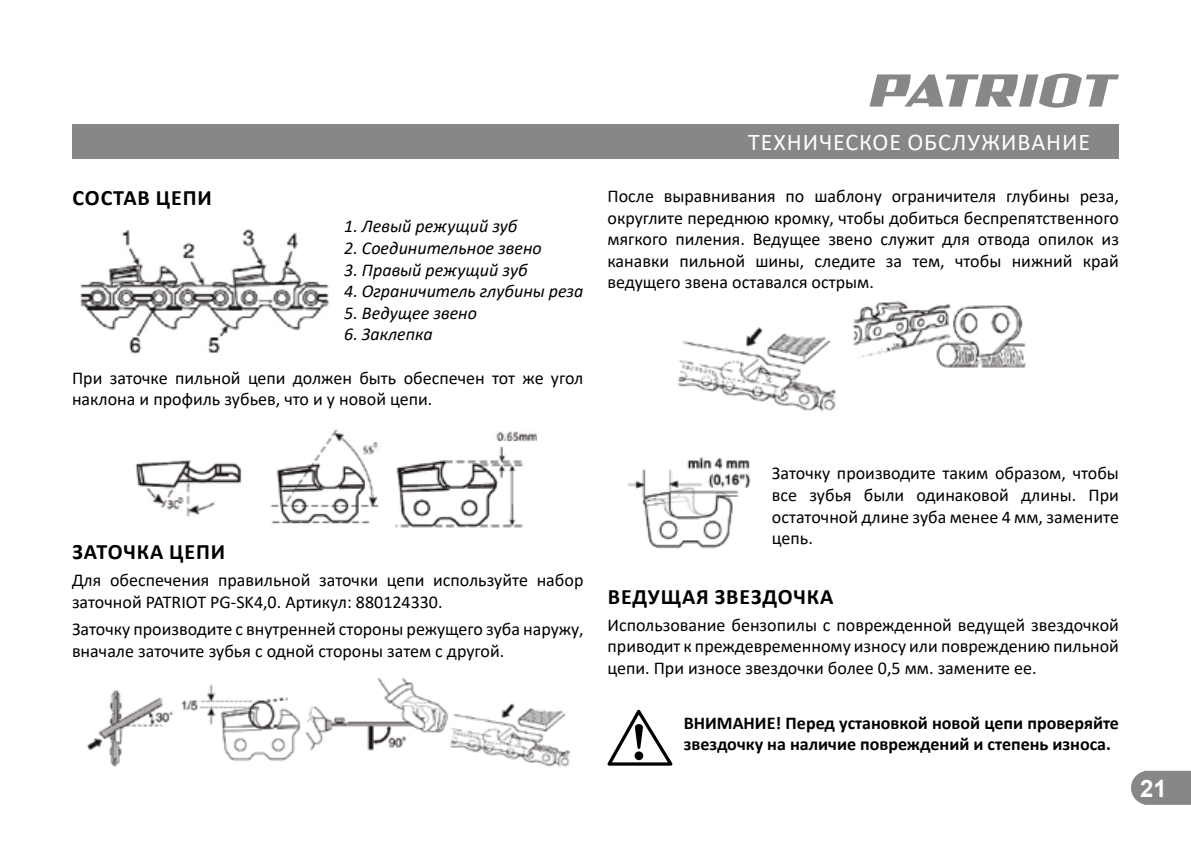
<style>
.page{position:relative;width:1191px;height:842px;background:#fff}
.page>*{position:absolute;margin:0;border:0;box-sizing:border-box;transform-origin:0 0}
.t1{font:24px "Calibri";letter-spacing:.04em;color:#fff}
.t2{font:700 24px "Arial";color:#fff}
.t3{font:700 22px "Calibri";letter-spacing:.04em;color:#000}
.t4{font:18px/21.6px "Calibri";color:#000}
.t5{font:italic 18px "Calibri";color:#000}
.t6{font:700 18px/21.6px "Calibri";color:#000}
</style>
<div class="page">
<div style="left:72px;top:124px;width:1047px;height:34px;background:#878787"></div>
<svg style="left:1131px;top:771px;width:60px;height:34px;background:#8e8e8e"></svg>
<svg style="left:869px;top:73px;width:250px;height:35px"></svg>
<img style="left:80px;top:229px;width:250px;height:125px">
<img style="left:135px;top:459px;width:107px;height:58px">
<img style="left:270px;top:429px;width:109px;height:95px">
<img style="left:395px;top:431px;width:141px;height:97px">
<img style="left:87px;top:690px;width:86px;height:77px">
<img style="left:181px;top:684px;width:120px;height:77px">
<img style="left:305px;top:677px;width:144px;height:74px">
<img style="left:450px;top:703px;width:121px;height:64px">
<img style="left:677px;top:327px;width:159px;height:85px">
<img style="left:852px;top:301px;width:174px;height:67px">
<img style="left:627px;top:457px;width:124px;height:92px">
<svg style="left:607px;top:709px;width:66px;height:57px"></svg>
<p class="t3" style="left:72px;top:182px;width:141px">СОСТАВ ЦЕПИ</p>
<p class="t5" style="left:344px;top:214px;width:175px">1. Левый режущий зуб</p>
<p class="t5" style="left:344px;top:235px;width:199px">2. Соединительное звено</p>
<p class="t5" style="left:344px;top:257px;width:185px">3. Правый режущий зуб</p>
<p class="t5" style="left:344px;top:279px;width:241px">4. Ограничитель глубины реза</p>
<p class="t5" style="left:344px;top:300px;width:134px">5. Ведущее звено</p>
<p class="t5" style="left:344px;top:322px;width:90px">6. Заклепка</p>
<p class="t4" style="left:72px;top:366px;width:513px">При заточке пильной цепи должен быть обеспечен тот же угол наклона и профиль зубьев, что и у новой цепи.</p>
<p class="t3" style="left:72px;top:536px;width:154px">ЗАТОЧКА ЦЕПИ</p>
<p class="t4" style="left:72px;top:569px;width:513px">Для обеспечения правильной заточки цепи используйте набор заточной PATRIOT PG-SK4,0. Артикул: 880124330.</p>
<p class="t4" style="left:72px;top:618px;width:513px">Заточку производите с внутренней стороны режущего зуба наружу, вначале заточите зубья с одной стороны затем с другой.</p>
<h1 class="t1" style="left:748px;top:126px;width:343px">ТЕХНИЧЕСКОЕ ОБСЛУЖИВАНИЕ</h1>
<p class="t4" style="left:607px;top:185px;width:513px;text-align:justify">После выравнивания по шаблону ограничителя глубины реза, округлите переднюю кромку, чтобы добиться беспрепятственного мягкого пиления. Ведущее звено служит для отвода опилок из канавки пильной шины, следите за тем, чтобы нижний край ведущего звена оставался острым.</p>
<p class="t4" style="left:772px;top:462px;width:348px;text-align:justify">Заточку производите таким образом, чтобы все зубья были одинаковой длины. При остаточной длине зуба менее 4 мм, замените цепь.</p>
<p class="t3" style="left:608px;top:581px;width:227px">ВЕДУЩАЯ ЗВЕЗДОЧКА</p>
<p class="t4" style="left:607px;top:613px;width:513px;text-align:justify">Использование бензопилы с поврежденной ведущей звездочкой приводит к преждевременному износу или повреждению пильной цепи. При износе звездочки более 0,5 мм. замените ее.</p>
<p class="t6" style="left:684px;top:711px;width:437px">ВНИМАНИЕ! Перед установкой новой цепи проверяйте звездочку на наличие повреждений и степень износа.</p>
<h1 class="t2" style="left:1140px;top:771px;width:28px">21</h1>
</div>
